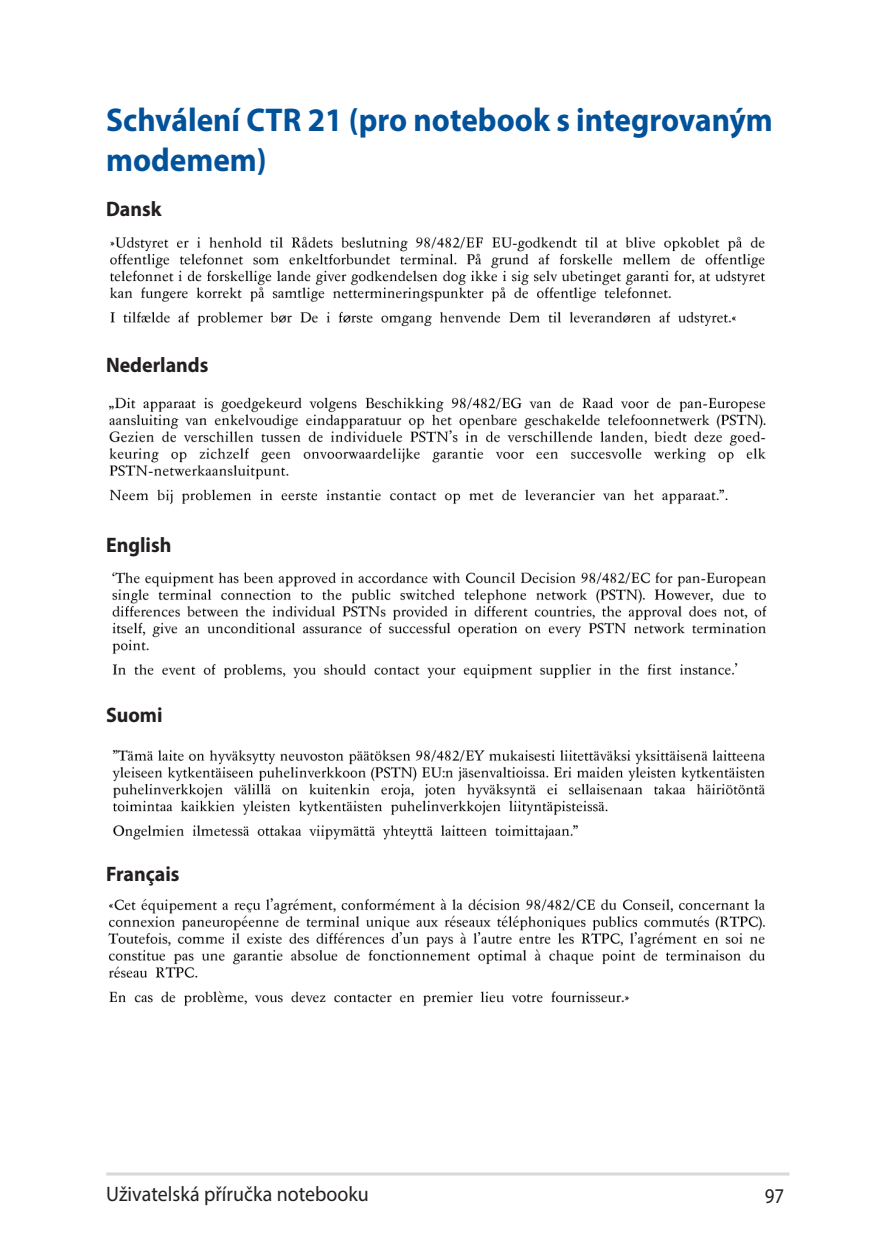
<style>
.page{position:relative;width:893px;height:1259px;background:#fff}
.page>*{position:absolute;margin:0;border:0;box-sizing:border-box;transform-origin:0 0}
.t1{font:700 33px/39.6px "Myriad Pro";color:#01529a;scale:.95 1}
.t2{font:700 21px "Myriad Pro";color:#231f20;scale:.95 1}
.t3{font:21px "Myriad Pro";color:#231f20;scale:.95 1}
.t4{font:21px "Myriad Pro";color:#231f20;scale:.9 1}
</style>
<div class="page">
<hr style="left:106px;top:1172px;width:683px;height:3px;background:#d8d8d8">
<img style="left:110px;top:236px;width:656px;height:91px">
<img style="left:109px;top:397px;width:657px;height:108px">
<img style="left:112px;top:572px;width:655px;height:107px">
<img style="left:112px;top:749px;width:653px;height:91px">
<img style="left:108px;top:898px;width:657px;height:108px">
<p class="t1" style="left:106px;top:99px;width:703px">Schválení CTR 21 (pro notebook s integrovaným modemem)</p>
<p class="t2" style="left:106px;top:195px;width:60px">Dansk</p>
<p class="t2" style="left:106px;top:351px;width:109px">Nederlands</p>
<p class="t2" style="left:106px;top:531px;width:70px">English</p>
<p class="t2" style="left:106px;top:701px;width:61px">Suomi</p>
<p class="t2" style="left:106px;top:860px;width:79px">Français</p>
<p class="t3" style="left:106px;top:1180px;width:278px">Uživatelská příručka notebooku</p>
<p class="t4" style="left:765px;top:1182px;width:23px">97</p>
</div>
